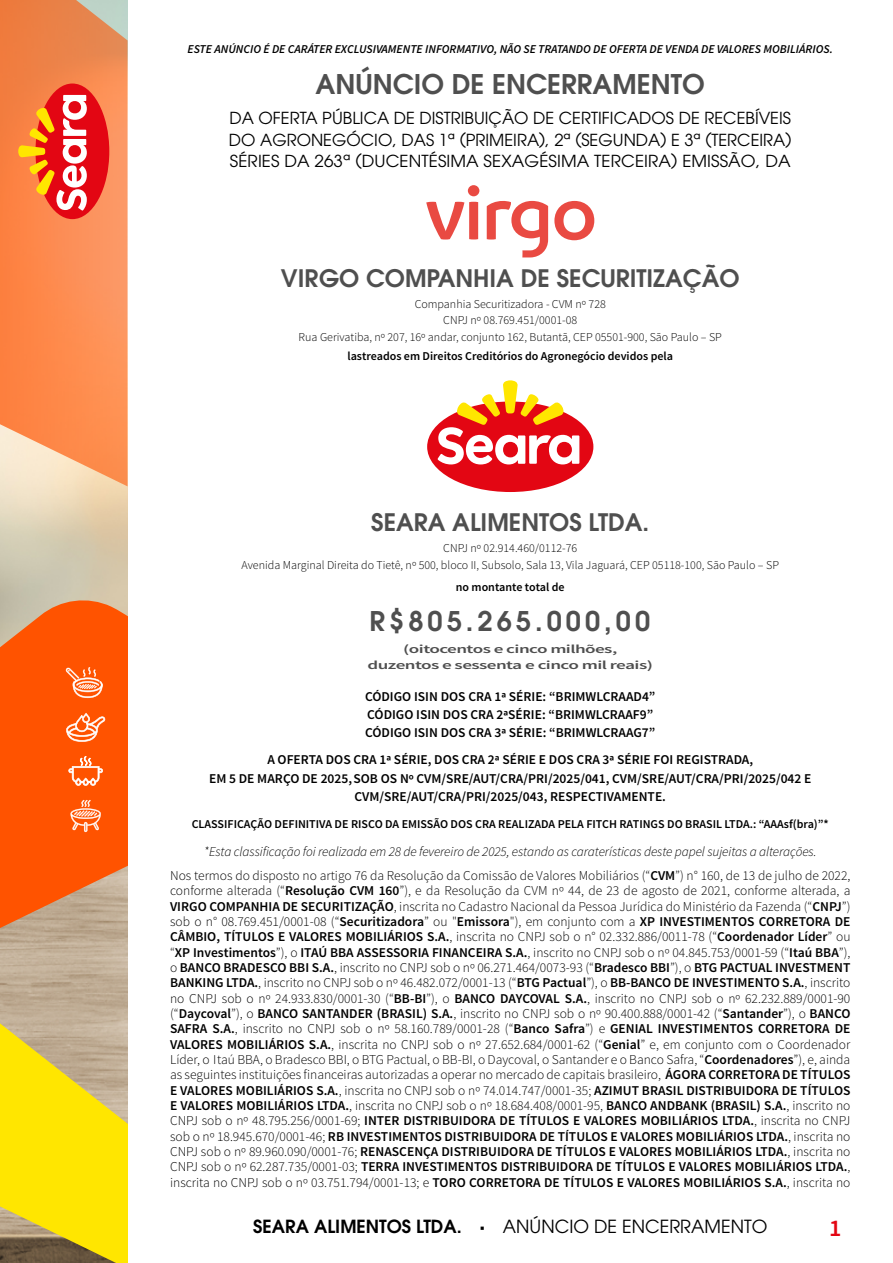
<style>
.page{position:relative;width:893px;height:1263px;background:#fff}
.page>*{position:absolute;margin:0;border:0;box-sizing:border-box;transform-origin:0 0}
.t1{font:600 27px "ITC Avant Garde Pro";color:#4f4f4f}
.t2{font:600 27px "ITC Avant Garde Pro";letter-spacing:.15em;color:#4f4f4f}
.t3{font:600 24px "ITC Avant Garde Pro";color:#4f4f4f}
.t4{font:600 24px "Source Sans Pro";color:#e30613}
.t5{font:18px "ITC Avant Garde Pro";color:#000}
.t6{font:16.5px/21.3px "ITC Avant Garde Pro";letter-spacing:.005em;color:#000;text-align:justify}
.t7{font:300 13.5px/15.3px "Source Sans Pro";color:#000;text-align:justify}
.t8{font:600 13.5px/18.3px "Source Sans Pro";color:#000}
.t9{font:italic 300 13.5px/24.3px "Source Sans Pro";letter-spacing:-.005em;color:#000;text-align:center}
.t10{font:300 12px/16.8px "Source Sans Pro";color:#000;text-align:center}
.t11{font:600 12px "Source Sans Pro";color:#000}
.t12{font:italic 600 12px "Source Sans Pro";color:#000}
.t13{font:600 12px/16.8px "Source Sans Pro";letter-spacing:-.03em;color:#4f4f4f;text-align:center;scale:1.6 1}
.s1{font-style:normal}
.s2{font-weight:600;font-style:normal}
.s3{font-weight:600}
.s4{font-family:"Source Sans Pro";font-weight:300}
</style>
<div class="page">
<svg style="left:0;top:0;width:128px;height:486px;background:#f89259"></svg>
<svg style="left:0;top:1039px;width:128px;height:224px;background:#e5ce21"></svg>
<svg style="left:0;top:596px;width:128px;height:443px;background:#e7773b"></svg>
<svg style="left:66px;top:713px;width:39px;height:29px"></svg>
<svg style="left:66px;top:667px;width:37px;height:31px"></svg>
<svg style="left:68px;top:756px;width:35px;height:30px"></svg>
<svg style="left:71px;top:800px;width:30px;height:32px"></svg>
<div style="left:35px;top:84px;width:74px;height:135px;background:#e30613;border-radius:50%"></div>
<svg style="left:18px;top:95px;width:69px;height:116px"></svg>
<svg style="left:468px;top:185px;width:11px;height:11px"></svg>
<svg style="left:426px;top:202px;width:52px;height:38px"></svg>
<svg style="left:554px;top:201px;width:40px;height:39px"></svg>
<svg style="left:487px;top:201px;width:61px;height:56px"></svg>
<div style="left:427px;top:401px;width:166px;height:91px;background:#e30613;border-radius:50%"></div>
<svg style="left:438px;top:380px;width:141px;height:84px"></svg>
<p class="t12" style="left:188px;top:41px;width:647px">ESTE ANÚNCIO É DE CARÁTER EXCLUSIVAMENTE INFORMATIVO, NÃO SE TRATANDO DE OFERTA DE VENDA DE VALORES MOBILIÁRIOS.</p>
<h1 class="t1" style="left:316px;top:66px;width:391px">ANÚNCIO DE ENCERRAMENTO</h1>
<p class="t6" style="left:229px;top:107px;width:564px">DA OFERTA PÚBLICA DE DISTRIBUIÇÃO DE CERTIFICADOS DE RECEBÍVEIS DO AGRONEGÓCIO, DAS 1ª (PRIMEIRA), 2ª (SEGUNDA) E 3ª (TERCEIRA)<br>SÉRIES DA 263ª (DUCENTÉSIMA SEXAGÉSIMA TERCEIRA) EMISSÃO, DA</p>
<h2 class="t3" style="left:281px;top:262px;width:460px">VIRGO COMPANHIA DE SECURITIZAÇÃO</h2>
<p class="t10" style="left:299px;top:295px;width:425px">Companhia Securitizadora - CVM nº 728<br>CNPJ nº 08.769.451/0001-08<br>Rua Gerivatiba, nº 207, 16º andar, conjunto 162, Butantã, CEP 05501-900, São Paulo – SP</p>
<p class="t11" style="left:347px;top:349px;width:327px">lastreados em Direitos Creditórios do Agronegócio devidos pela</p>
<h2 class="t3" style="left:371px;top:507px;width:280px">SEARA ALIMENTOS LTDA.</h2>
<p class="t10" style="left:241px;top:540px;width:539px">CNPJ nº 02.914.460/0112-76<br>Avenida Marginal Direita do Tietê, nº 500, bloco II, Subsolo, Sala 13, Vila Jaguará, CEP 05118-100, São Paulo – SP</p>
<p class="t11" style="left:456px;top:580px;width:110px">no montante total de</p>
<h1 class="t2" style="left:370px;top:604px;width:282px">R$805.265.000,00</h1>
<p class="t13" style="left:368px;top:640px;width:180px">(oitocentos e cinco milhões, duzentos e sessenta e cinco mil reais)</p>
<p class="t8" style="left:365px;top:687px;width:292px">CÓDIGO ISIN DOS CRA 1ª SÉRIE: “BRIMWLCRAAD4”<br>CÓDIGO ISIN DOS CRA 2ªSÉRIE: “BRIMWLCRAAF9”<br>CÓDIGO ISIN DOS CRA 3ª SÉRIE: “BRIMWLCRAAG7”</p>
<p class="t8" style="left:209px;top:751px;width:604px;text-align:center">A OFERTA DOS CRA 1ª SÉRIE, DOS CRA 2ª SÉRIE E DOS CRA 3ª SÉRIE FOI REGISTRADA,<br>EM 5 DE MARÇO DE 2025, SOB OS Nº CVM/SRE/AUT/CRA/PRI/2025/041, CVM/SRE/AUT/CRA/PRI/2025/042 E<br>CVM/SRE/AUT/CRA/PRI/2025/043, RESPECTIVAMENTE.</p>
<p class="t11" style="left:192px;top:817px;width:639px">CLASSIFICAÇÃO DEFINITIVA DE RISCO DA EMISSÃO DOS CRA REALIZADA PELA FITCH RATINGS DO BRASIL LTDA.: “AAAsf(bra)”*</p>
<p class="t9" style="left:170px;top:839px;width:682px">*Esta classificação foi realizada em 28 de fevereiro de 2025, estando as caraterísticas deste papel sujeitas a alterações.<br><span class="s1">Nos termos do disposto no artigo 76 da Resolução da Comissão de Valores Mobiliários (“</span><span class="s2">CVM</span><span class="s1">”) n° 160, de 13 de julho de 2022,</span></p>
<p class="t7" style="left:170px;top:883px;width:682px">conforme alterada (“<span class="s3">Resolução CVM 160</span>”), e da Resolução da CVM nº 44, de 23 de agosto de 2021, conforme alterada, a <span class="s3">VIRGO COMPANHIA DE SECURITIZAÇÃO</span>, inscrita no Cadastro Nacional da Pessoa Jurídica do Ministério da Fazenda (“<span class="s3">CNPJ</span>”) sob o n° 08.769.451/0001-08 (“<span class="s3">Securitizadora</span>” ou "<span class="s3">Emissora</span>"), em conjunto com a <span class="s3">XP INVESTIMENTOS CORRETORA DE CÂMBIO, TÍTULOS E VALORES MOBILIÁRIOS S.A.</span>, inscrita no CNPJ sob o n° 02.332.886/0011-78 (“<span class="s3">Coordenador Líder</span>” ou “<span class="s3">XP Investimentos</span>”), o <span class="s3">ITAÚ BBA ASSESSORIA FINANCEIRA S.A.</span>, inscrito no CNPJ sob o nº 04.845.753/0001-59 (“<span class="s3">Itaú BBA</span>”), o <span class="s3">BANCO BRADESCO BBI S.A.</span>, inscrito no CNPJ sob o nº 06.271.464/0073-93 (“<span class="s3">Bradesco BBI</span>”), o <span class="s3">BTG PACTUAL INVESTMENT BANKING LTDA.</span>, inscrito no CNPJ sob o nº 46.482.072/0001-13 (“<span class="s3">BTG Pactual</span>”), o <span class="s3">BB-BANCO DE INVESTIMENTO S.A.</span>, inscrito no CNPJ sob o nº 24.933.830/0001-30 (“<span class="s3">BB-BI</span>”), o <span class="s3">BANCO DAYCOVAL S.A.</span>, inscrito no CNPJ sob o nº 62.232.889/0001-90 (“<span class="s3">Daycoval</span>”), o <span class="s3">BANCO SANTANDER (BRASIL) S.A.</span>, inscrito no CNPJ sob o nº 90.400.888/0001-42 (“<span class="s3">Santander</span>”), o <span class="s3">BANCO SAFRA S.A.</span>, inscrito no CNPJ sob o nº 58.160.789/0001-28 (“<span class="s3">Banco Safra</span>”) e <span class="s3">GENIAL INVESTIMENTOS CORRETORA DE VALORES MOBILIÁRIOS S.A.</span>, inscrita no CNPJ sob o nº 27.652.684/0001-62 (“<span class="s3">Genial</span>” e, em conjunto com o Coordenador Líder, o Itaú BBA, o Bradesco BBI, o BTG Pactual, o BB-BI, o Daycoval, o Santander e o Banco Safra, “<span class="s3">Coordenadores</span>”), e, ainda as seguintes instituições financeiras autorizadas a operar no mercado de capitais brasileiro, <span class="s3">ÁGORA CORRETORA DE TÍTULOS E VALORES MOBILIÁRIOS S.A.</span>, inscrita no CNPJ sob o nº 74.014.747/0001-35; <span class="s3">AZIMUT BRASIL DISTRIBUIDORA DE TÍTULOS E VALORES MOBILIÁRIOS LTDA.</span>, inscrita no CNPJ sob o nº 18.684.408/0001-95, <span class="s3">BANCO ANDBANK (BRASIL) S.A.</span>, inscrito no CNPJ sob o nº 48.795.256/0001-69; <span class="s3">INTER DISTRIBUIDORA DE TÍTULOS E VALORES MOBILIÁRIOS LTDA.</span>, inscrita no CNPJ sob o nº 18.945.670/0001-46; <span class="s3">RB INVESTIMENTOS DISTRIBUIDORA DE TÍTULOS E VALORES MOBILIÁRIOS LTDA.</span>, inscrita no CNPJ sob o nº 89.960.090/0001-76; <span class="s3">RENASCENÇA DISTRIBUIDORA DE TÍTULOS E VALORES MOBILIÁRIOS LTDA.</span>, inscrita no CNPJ sob o nº 62.287.735/0001-03; <span class="s3">TERRA INVESTIMENTOS DISTRIBUIDORA DE TÍTULOS E VALORES MOBILIÁRIOS LTDA.</span>, inscrita no CNPJ sob o nº 03.751.794/0001-13; e <span class="s3">TORO CORRETORA DE TÍTULOS E VALORES MOBILIÁRIOS S.A.</span>, inscrita no</p>
<h3 class="t5" style="left:253px;top:1215px;width:516px"><span class="s3">SEARA ALIMENTOS LTDA.</span> <span class="s4">■</span> ANÚNCIO DE ENCERRAMENTO</h3>
<h2 class="t4" style="left:829px;top:1213px;width:14px">1</h2>
</div>
